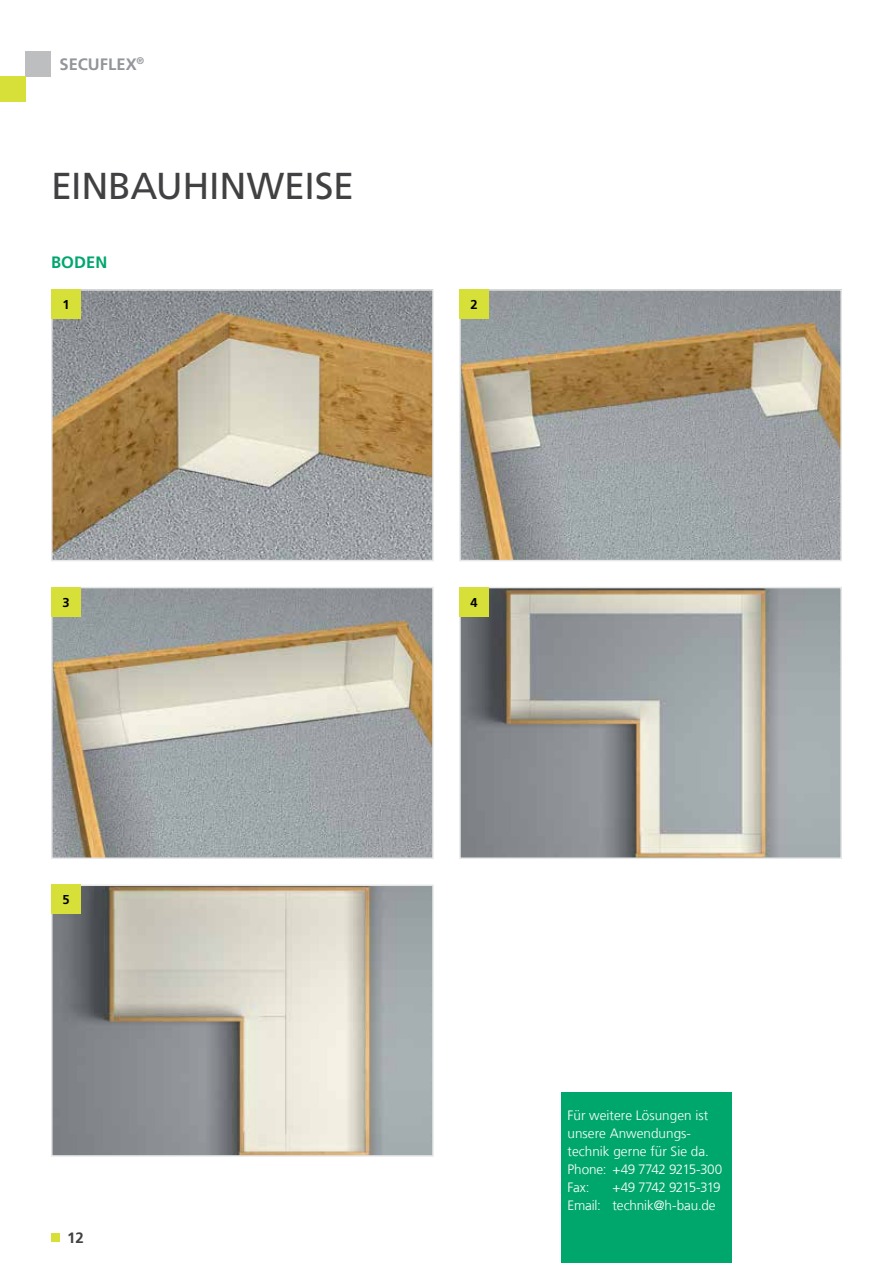
<style>
.page{position:relative;width:893px;height:1263px;background:#fff}
.page>*{position:absolute;margin:0;border:0;box-sizing:border-box;transform-origin:0 0}
.t1{font:37.5px "Frutiger LT Com";letter-spacing:-.01em;color:#414042}
.t2{font:700 16.5px "Frutiger LT Com";letter-spacing:.005em;color:#939598}
.t3{font:700 16.5px "Frutiger LT Com";letter-spacing:.005em;color:#00a76d}
.t4{font:700 15px "Frutiger LT Com";color:#414042}
.t5{font:300 13.5px/18px "Frutiger LT Com";letter-spacing:-.005em;color:#fff}
.t6{font:700 12.9px "Frutiger LT Com";color:#000}
</style>
<div class="page">
<div style="left:51px;top:1233px;width:9px;height:8px;background:#d6e038"></div>
<div style="left:26px;top:51px;width:25px;height:26px;background:#bcbec0"></div>
<div style="left:0;top:77px;width:26px;height:25px;background:#d6e038"></div>
<img style="left:54px;top:292px;width:377px;height:266px">
<div style="left:51px;top:289px;width:383px;height:272px;border:2px solid #e6e7e8"></div>
<img style="left:462px;top:292px;width:377px;height:266px">
<div style="left:459px;top:289px;width:383px;height:272px;border:2px solid #e6e7e8"></div>
<img style="left:54px;top:590px;width:377px;height:266px">
<div style="left:51px;top:587px;width:383px;height:272px;border:2px solid #e6e7e8"></div>
<img style="left:462px;top:590px;width:377px;height:266px">
<div style="left:459px;top:587px;width:383px;height:272px;border:2px solid #e6e7e8"></div>
<img style="left:54px;top:887px;width:377px;height:267px">
<div style="left:51px;top:884px;width:383px;height:273px;border:2px solid #e6e7e8"></div>
<div style="left:561px;top:1093px;width:170px;height:170px;background:#00a76d"></div>
<div style="left:51px;top:289px;width:30px;height:30px;background:#d6e038"></div>
<div style="left:459px;top:289px;width:30px;height:30px;background:#d6e038"></div>
<div style="left:51px;top:587px;width:30px;height:30px;background:#d6e038"></div>
<div style="left:459px;top:587px;width:30px;height:30px;background:#d6e038"></div>
<div style="left:51px;top:884px;width:30px;height:30px;background:#d6e038"></div>
<p class="t2" style="left:60px;top:54px;width:86px">SECUFLEX<sup>®</sup></p>
<h1 class="t1" style="left:51px;top:163px;width:304px">EINBAUHINWEISE</h1>
<p class="t3" style="left:51px;top:252px;width:58px">BODEN</p>
<p class="t6" style="left:62px;top:296px;width:9px">1</p>
<p class="t6" style="left:471px;top:296px;width:9px">2</p>
<p class="t6" style="left:62px;top:594px;width:9px">3</p>
<p class="t6" style="left:471px;top:594px;width:9px">4</p>
<p class="t6" style="left:62px;top:892px;width:9px">5</p>
<p class="t4" style="left:67px;top:1228px;width:18px">12</p>
<p class="t5" style="left:568px;top:1106px;width:156px">Für weitere Lösungen ist unsere Anwendungs&shy;technik gerne für Sie da.<br>Phone: +49 7742 9215-300<br>Fax:</p>
<p class="t5" style="left:568px;top:1178px;width:155px;text-indent:45px">+49 7742 9215-319<br>Email: technik@h-bau.de</p>
</div>
